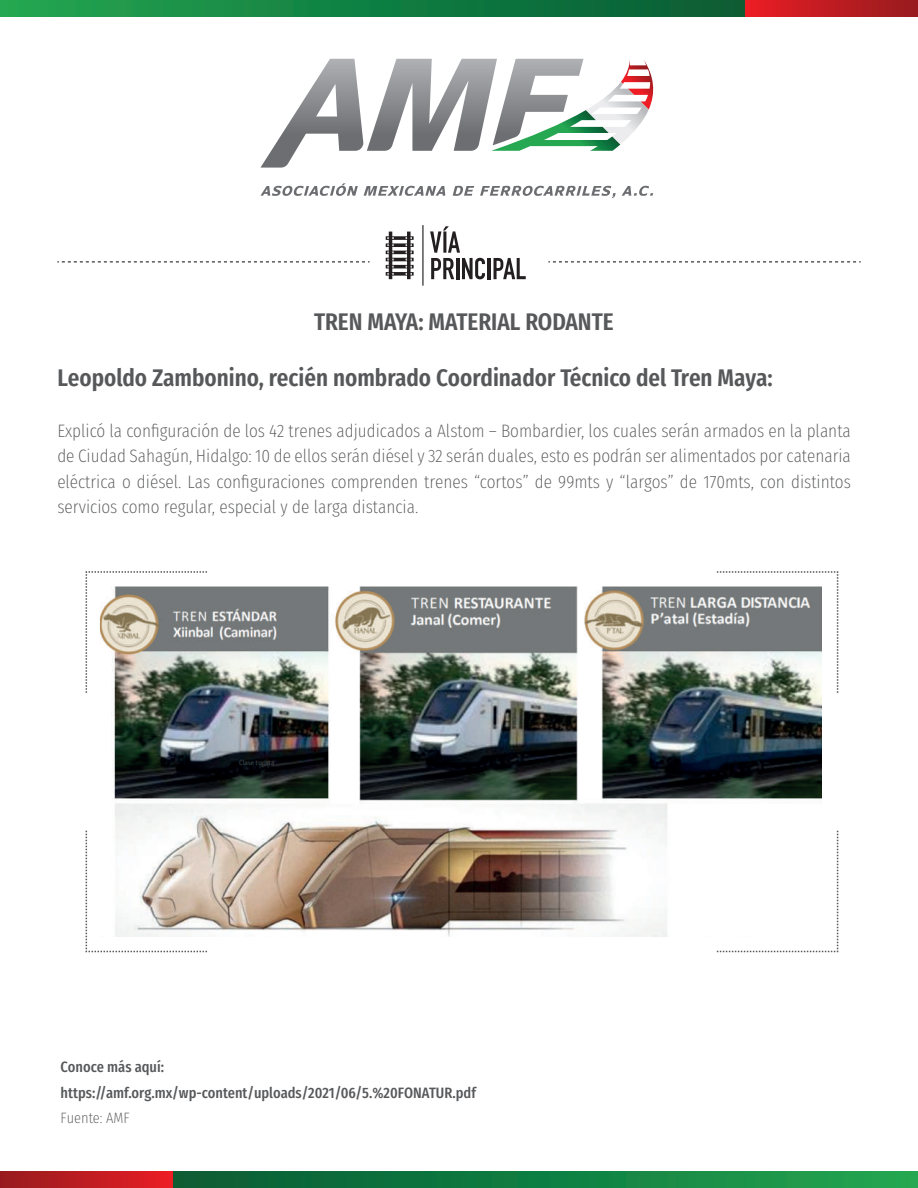
<style>
.page{position:relative;width:918px;height:1188px;background:#fff}
.page>*{position:absolute;margin:0;border:0;box-sizing:border-box;transform-origin:0 0}
.t1{font:600 24px "Fira Sans Condensed";color:#57585a}
.t2{font:200 18px/25.5px "Fira Sans Condensed";color:#57585a;text-align:justify}
.t3{font:500 15px/25.5px "Fira Sans Condensed";color:#57585a}
.t4{font:200 15px "Fira Sans Condensed";color:#57585a}
</style>
<div class="page">
<svg style="left:364px;top:186px;width:81px;height:10px"></svg>
<svg style="left:453px;top:186px;width:21px;height:10px"></svg>
<svg style="left:480px;top:186px;width:136px;height:12px"></svg>
<svg style="left:622px;top:186px;width:31px;height:10px"></svg>
<svg style="left:260px;top:183px;width:98px;height:13px"></svg>
<svg style="left:260px;top:59px;width:394px;height:109px"></svg>
<div style="left:0;top:0;width:745px;height:16px;background:linear-gradient(to right,#22a651,#065a34)"></div>
<div style="left:745px;top:0;width:173px;height:16px;background:linear-gradient(to right,#eb1c24,#951b1e)"></div>
<div style="left:173px;top:1172px;width:745px;height:16px;background:linear-gradient(to right,#065a34,#22a651)"></div>
<div style="left:0;top:1172px;width:173px;height:16px;background:linear-gradient(to right,#951b1e,#ea1d24)"></div>
<svg style="left:57px;top:261px;width:313px;height:2px"></svg>
<svg style="left:548px;top:261px;width:313px;height:2px"></svg>
<svg style="left:430px;top:226px;width:55px;height:53px"></svg>
<hr style="left:488px;top:258px;width:3px;height:21px;background:#231f20">
<svg style="left:494px;top:258px;width:32px;height:21px"></svg>
<svg style="left:386px;top:236px;width:28px;height:4px"></svg>
<svg style="left:386px;top:243px;width:28px;height:4px"></svg>
<hr style="left:386px;top:251px;width:28px;height:3px;background:#231f20">
<hr style="left:386px;top:258px;width:28px;height:3px;background:#231f20">
<hr style="left:386px;top:265px;width:28px;height:3px;background:#231f20">
<svg style="left:386px;top:272px;width:28px;height:4px"></svg>
<svg style="left:387px;top:232px;width:7px;height:47px"></svg>
<svg style="left:406px;top:232px;width:6px;height:47px"></svg>
<hr style="left:422px;top:225px;width:2px;height:61px;background:#231f20">
<img style="left:114px;top:587px;width:708px;height:349px">
<svg style="left:715px;top:571px;width:124px;height:123px"></svg>
<svg style="left:715px;top:829px;width:124px;height:124px"></svg>
<img style="left:85px;top:571px;width:124px;height:123px">
<svg style="left:85px;top:829px;width:124px;height:124px"></svg>
<h1 class="t1" style="left:314px;top:299px;width:301px">TREN MAYA: MATERIAL RODANTE</h1>
<h1 class="t1" style="left:57px;top:355px;width:717px">Leopoldo Zambonino, recién nombrado Coordinador Técnico del Tren Maya:</h1>
<p class="t2" style="left:57px;top:416px;width:795px">Explicó la configuración de los 42 trenes adjudicados a Alstom – Bombardier, los cuales serán armados en la planta de Ciudad Sahagún, Hidalgo: 10 de ellos serán diésel y 32 serán duales, esto es podrán ser alimentados por catenaria eléctrica o diésel. Las configuraciones comprenden trenes “cortos” de 99mts y “largos” de 170mts, con distintos servicios como regular, especial y de larga distancia.</p>
<p class="t3" style="left:61px;top:1053px;width:417px">Conoce más aquí: https://amf.org.mx/wp-content/uploads/2021/06/5.%20FONATUR.pdf</p>
<p class="t4" style="left:61px;top:1104px;width:71px">Fuente: AMF</p>
</div>
